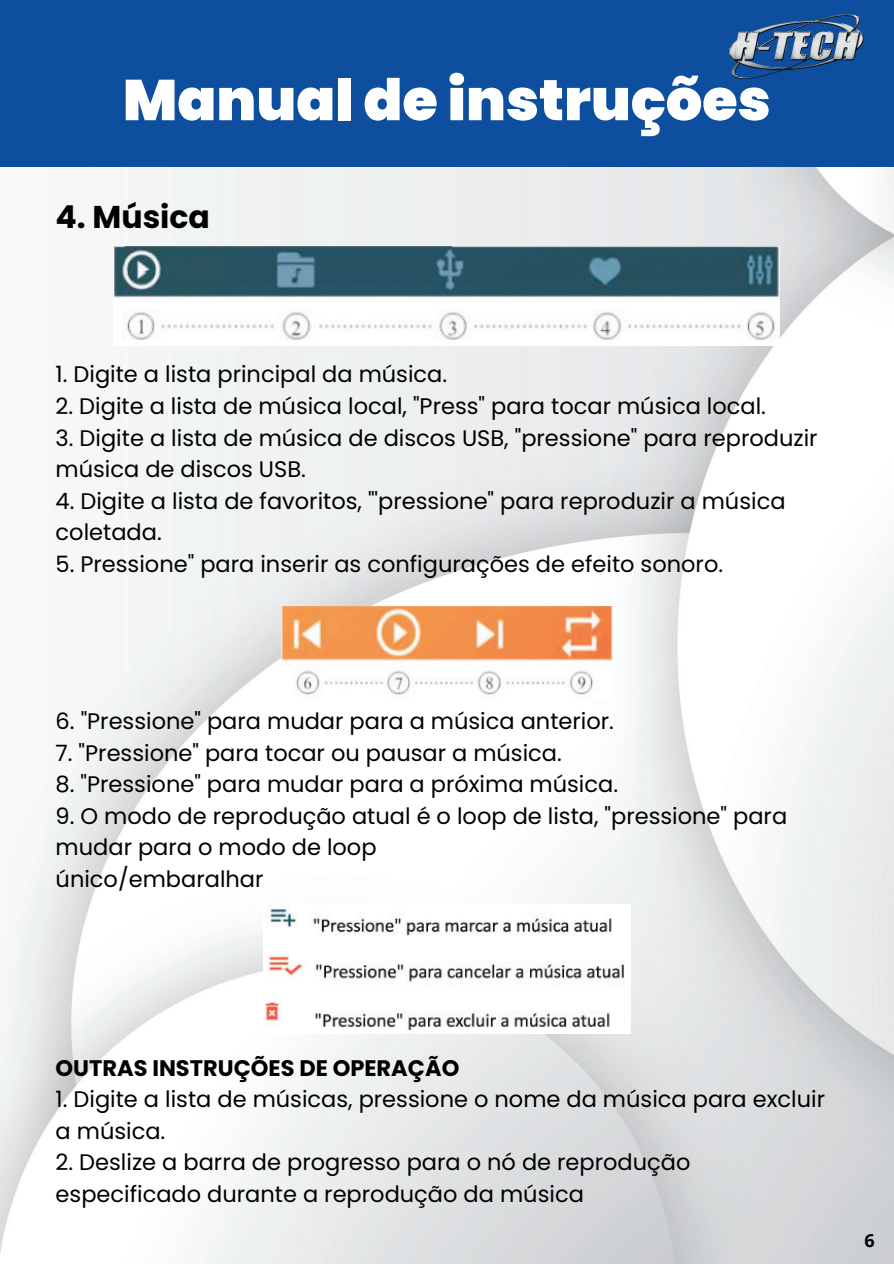
<style>
.page{position:relative;width:894px;height:1264px;background:#fff}
.page>*{position:absolute;margin:0;border:0;box-sizing:border-box;transform-origin:0 0}
.t1{font:900 57.3px "Poppins";color:#fff}
.t2{font:700 31.5px "Poppins";color:#000}
.t3{font:22.5px/31.5px "Poppins";color:#000}
.t4{font:700 22.5px "Poppins";color:#000}
.t5{font:700 18px "Open Sans";color:#000}
</style>
<div class="page">
<img style="left:0;top:166px;width:893px;height:1097px">
<div style="left:0;top:0;width:893px;height:166px;background:#0d4f9e"></div>
<img style="left:729px;top:14px;width:135px;height:65px">
<img style="left:114px;top:246px;width:665px;height:99px">
<img style="left:281px;top:607px;width:331px;height:92px">
<img style="left:263px;top:904px;width:367px;height:129px">
<h1 class="t1" style="left:123px;top:67px;width:649px">Manual de instruções</h1>
<h2 class="t2" style="left:56px;top:199px;width:156px">4. Música</h2>
<p class="t3" style="left:56px;top:359px;width:393px">1. Digite a lista principal da música.</p>
<p class="t3" style="left:56px;top:390px;width:711px">2. Digite a lista de música local, "Press" para tocar música local.</p>
<p class="t3" style="left:56px;top:422px;width:763px">3. Digite a lista de música de discos USB, "pressione" para reproduzir música de discos USB.</p>
<p class="t3" style="left:56px;top:485px;width:731px">4. Digite a lista de favoritos, "'pressione" para reproduzir a música coletada.</p>
<p class="t3" style="left:56px;top:548px;width:668px">5. Pressione" para inserir as configurações de efeito sonoro.</p>
<p class="t3" style="left:56px;top:705px;width:559px">6. "Pressione" para mudar para a música anterior.</p>
<p class="t3" style="left:56px;top:737px;width:507px">7. "Pressione" para tocar ou pausar a música.</p>
<p class="t3" style="left:56px;top:768px;width:564px">8. "Pressione" para mudar para a próxima música.</p>
<p class="t3" style="left:56px;top:800px;width:733px">9. O modo de reprodução atual é o loop de lista, "pressione" para mudar para o modo de loop<br>único/embaralhar</p>
<p class="t4" style="left:56px;top:1054px;width:405px">OUTRAS INSTRUÇÕES DE OPERAÇÃO</p>
<p class="t3" style="left:56px;top:1083px;width:770px">1. Digite a lista de músicas, pressione o nome da música para excluir a música.</p>
<p class="t3" style="left:56px;top:1146px;width:636px">2. Deslize a barra de progresso para o nó de reprodução especificado durante a reprodução da música</p>
<p class="t5" style="left:864px;top:1227px;width:12px">6</p>
</div>
